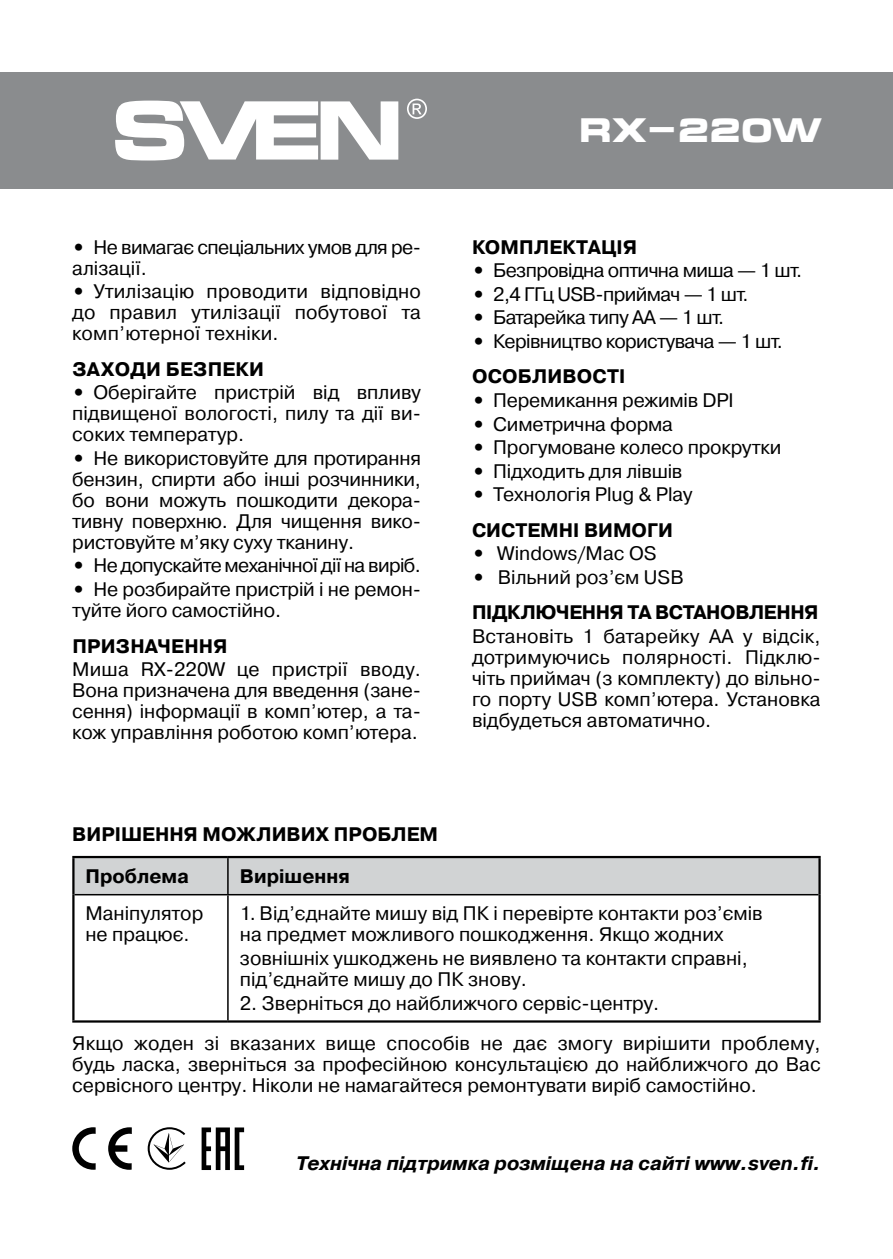
<style>
.page{position:relative;width:893px;height:1259px;background:#fff}
.page>*{position:absolute;margin:0;border:0;box-sizing:border-box;transform-origin:0 0}
.t1{font:700 33px "Micra";letter-spacing:-.05em;color:#fff}
.t2{font:19.5px/21px "Pragmatica";color:#000}
.t3{font:19.5px/21px "Pragmatica";letter-spacing:-.03em;color:#000}
.t4{font:700 19.5px/41.1px "Pragmatica";color:#000}
.t5{font:italic 700 19.5px "Pragmatica";color:#000}
.t6{font:700 19.5px/35.4px "Pragmatica";letter-spacing:-.02em;color:#000}
.s1{font-weight:700}
.s2{font-weight:400}
</style>
<div class="page">
<div style="left:0;top:72px;width:893px;height:117px;background:#8a8c8e"></div>
<svg style="left:115px;top:101px;width:283px;height:59px"></svg>
<svg style="left:407px;top:99px;width:20px;height:20px"></svg>
<div style="left:75px;top:858px;width:743px;height:36px;background:#d1d3d4"></div>
<hr style="left:72px;top:894px;width:3px;height:126px;background:#000">
<hr style="left:818px;top:894px;width:3px;height:126px;background:#000">
<hr style="left:72px;top:1020px;width:156px;height:2px;background:#000">
<hr style="left:228px;top:1020px;width:593px;height:2px;background:#000">
<hr style="left:72px;top:856px;width:156px;height:2px;background:#000">
<hr style="left:72px;top:858px;width:3px;height:36px;background:#000">
<hr style="left:228px;top:856px;width:593px;height:2px;background:#000">
<hr style="left:818px;top:858px;width:3px;height:36px;background:#000">
<hr style="left:227px;top:858px;width:2px;height:36px;background:#000">
<hr style="left:75px;top:894px;width:153px;height:1px;background:#000">
<hr style="left:228px;top:894px;width:590px;height:1px;background:#000">
<hr style="left:227px;top:895px;width:2px;height:125px;background:#000">
<svg style="left:202px;top:1127px;width:42px;height:43px"></svg>
<svg style="left:108px;top:1127px;width:24px;height:42px"></svg>
<svg style="left:72px;top:1127px;width:24px;height:42px"></svg>
<svg style="left:148px;top:1127px;width:38px;height:42px"></svg>
<h1 class="t1" style="left:579px;top:113px;width:245px">RX-220W</h1>
<p class="t3" style="left:72px;top:237px;width:350px"><span class="s1">•</span> Не вимагає спеціальних умов для ре&shy;алізації.</p>
<p class="t2" style="left:72px;top:281px;width:350px;text-align:justify"><span class="s1">•</span> Утилізацію проводити відповідно до правил утилізації побутової та комп’ютерної техніки.</p>
<p class="t4" style="left:72px;top:349px;width:193px">ЗАХОДИ БЕЗПЕКИ</p>
<p class="t2" style="left:72px;top:382px;width:350px;text-align:justify"><span class="s1">•</span> Оберігайте пристрій від впливу підвищеної вологості, пилу та дії ви&shy;соких температур.</p>
<p class="t2" style="left:72px;top:448px;width:350px;text-align:justify"><span class="s1">•</span> Не використовуйте для протирання бензин, спирти або інші розчинники, бо вони можуть пошкодити декора&shy;тивну поверхню. Для чищення вико&shy;ристовуйте м’яку суху тканину.</p>
<p class="t3" style="left:72px;top:555px;width:350px"><span class="s1">•</span> Не допускайте механічної дії на виріб.</p>
<p class="t2" style="left:72px;top:579px;width:350px"><span class="s1">•</span> Не розбирайте пристрій і не ремон&shy;туйте його самостійно.</p>
<p class="t4" style="left:72px;top:625px;width:157px">ПРИЗНАЧЕННЯ</p>
<p class="t2" style="left:72px;top:659px;width:350px;text-align:justify">Миша RX-220W це пристрії вводу.<br>Вона призначена для введення (зане&shy;сення) інформації в комп’ютер, а та&shy;кож управління роботою комп’ютера.</p>
<p class="t4" style="left:85px;top:814px;width:354px;text-indent:-13px">ВИРІШЕННЯ МОЖЛИВИХ ПРОБЛЕМ<br>Проблема</p>
<p class="t4" style="left:240px;top:855px;width:111px">Вирішення</p>
<p class="t4" style="left:472px;top:226px;width:16px">комплекта</p>
<p class="t4" style="left:601px;top:226px;width:26px">ція</p>
<p class="t3" style="left:472px;top:260px;width:332px"><span class="s1">•</span> Безпровідна оптична миша — 1 шт.</p>
<p class="t3" style="left:472px;top:284px;width:278px"><span class="s1">•</span> 2,4 ГГц USB-приймач — 1 шт.</p>
<p class="t3" style="left:472px;top:307px;width:254px"><span class="s1">•</span> Батарейка типу АA — 1 шт.</p>
<p class="t3" style="left:472px;top:324px;width:312px;line-height:35.4px"><span class="s1">•</span> Керівництво користувача — 1 шт.<br><span class="s1">ОСОБЛИВОСТІ</span></p>
<p class="t2" style="left:472px;top:390px;width:263px"><span class="s1">•</span> Перемикання режимів DPI</p>
<p class="t2" style="left:472px;top:414px;width:203px"><span class="s1">•</span> Cиметрична форма</p>
<p class="t2" style="left:472px;top:437px;width:311px"><span class="s1">•</span> Прогумоване колесо прокрутки</p>
<p class="t2" style="left:472px;top:461px;width:212px"><span class="s1">•</span> Підходить для лівшів</p>
<p class="t2" style="left:472px;top:477px;width:222px;line-height:35.4px"><span class="s1">•</span> Технологія Plug &amp; Play<br><span class="s1">СИСТЕМНІ ВИМОГИ</span></p>
<p class="t2" style="left:472px;top:543px;width:186px"><span class="s1">•</span> Windows/Mac OS</p>
<p class="t6" style="left:472px;top:560px;width:348px">• <span class="s2">Вільний роз’єм USB<br></span>ПІДКЛЮЧЕННЯ ТА ВСТАНОВЛЕННЯ</p>
<p class="t2" style="left:472px;top:626px;width:350px;text-align:justify">Встановіть 1 батарейку AA у відсік, дотримуючись полярності. Підклю&shy;чіть приймач (з комплекту) до вільно&shy;го порту USB комп’ютера. Установка відбудеться автоматично.</p>
<p class="t2" style="left:85px;top:903px;width:119px">Маніпулятор не працює.</p>
<p class="t2" style="left:240px;top:903px;width:524px">1. Від’єднайте мишу від ПК і перевірте контакти роз’ємів на предмет можливого пошкодження. Якщо жодних</p>
<p class="t2" style="left:240px;top:948px;width:509px">зовнішніх ушкоджень не виявлено та контакти справні, під’єднайте мишу до ПК знову.</p>
<p class="t2" style="left:72px;top:983px;width:750px;line-height:40.8px;text-align:center">2. Зверніться до найближчого сервіс-центру.<br>Якщо жоден зі вказаних вище способів не дає змогу вирішити проблему,</p>
<p class="t2" style="left:72px;top:1054px;width:750px">будь ласка, зверніться за професійною консультацією до найближчого до Вас сервісного центру. Ніколи не намагайтеся ремонтувати виріб самостійно.</p>
<p class="t5" style="left:296px;top:1151px;width:526px">Технічна підтримка розміщена на сайті www.sven.fi.</p>
</div>
